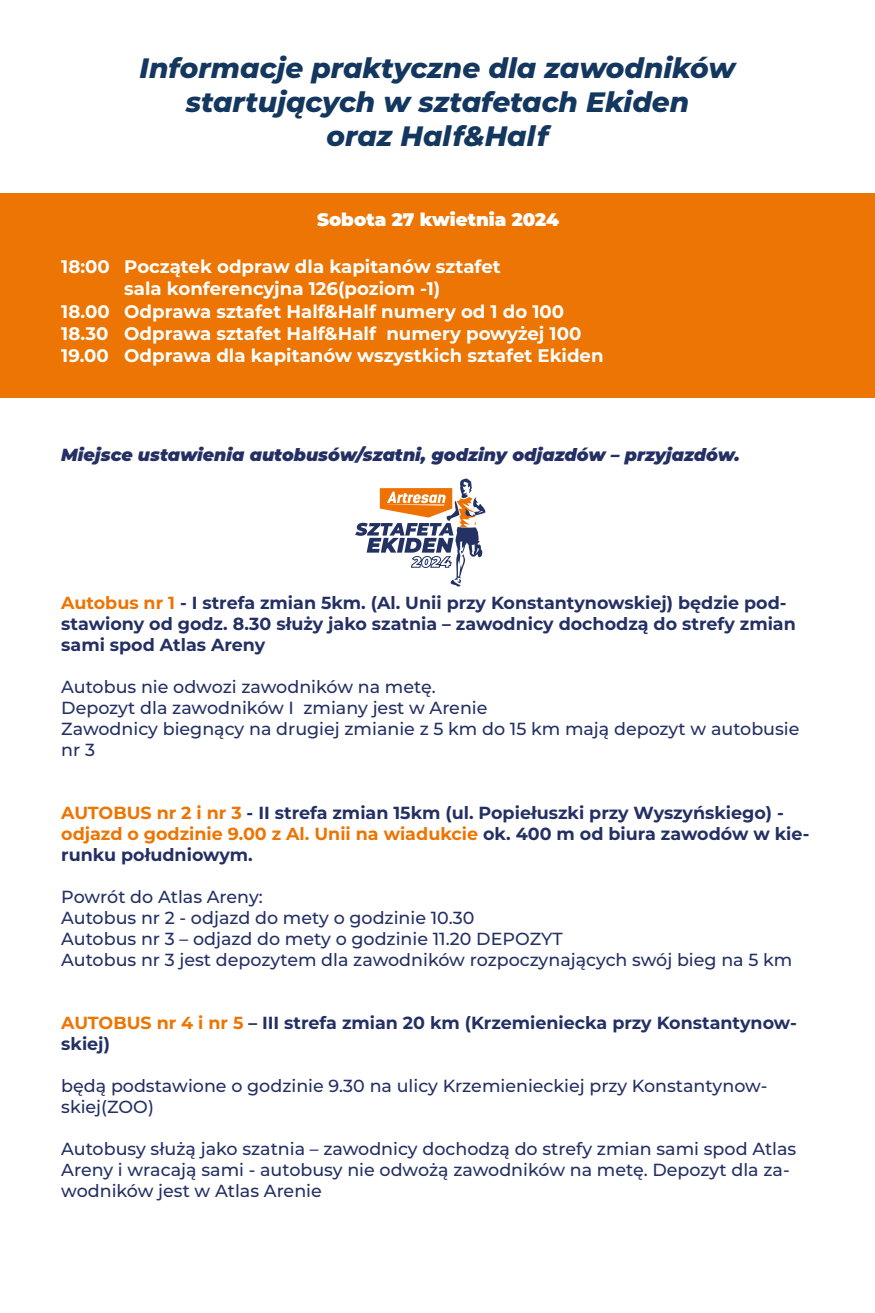
<style>
.page{position:relative;width:875px;height:1313px;background:#fff}
.page>*{position:absolute;margin:0;border:0;box-sizing:border-box;transform-origin:0 0}
.t1{font:italic 800 28px/33.6px "Montserrat";color:#13375f;text-align:center}
.t2{font:700 18.2px "Montserrat";color:#fff}
.t3{font:900 18.2px "Montserrat";color:#fff}
.t4{font:500 17.5px/21px "Montserrat";color:#243064}
.t5{font:700 17.5px/21px "Montserrat";color:#243064}
.t6{font:italic 900 17.5px "Montserrat";color:#243064}
.s1{color:#ec7503}
</style>
<div class="page">
<svg style="left:355px;top:478px;width:131px;height:108px"></svg>
<div style="left:0;top:192px;width:875px;height:205px;background:#ec7503"></div>
<h1 class="t1" style="left:140px;top:50px;width:597px">Informacje praktyczne dla zawodników startujących w sztafetach Ekiden<br>oraz Half&amp;Half</h1>
<p class="t3" style="left:317px;top:206px;width:244px">Sobota 27 kwietnia 2024</p>
<p class="t2" style="left:61px;top:254px;width:441px">18:00 Początek odpraw dla kapitanów sztafet</p>
<p class="t2" style="left:124px;top:276px;width:318px">sala konferencyjna 126(poziom -1)</p>
<p class="t2" style="left:61px;top:298px;width:504px">18.00 Odprawa sztafet Half&amp;Half numery od 1 do 100</p>
<p class="t2" style="left:61px;top:320px;width:522px">18.30 Odprawa sztafet Half&amp;Half numery powyżej 100</p>
<p class="t2" style="left:61px;top:342px;width:544px">19.00 Odprawa dla kapitanów wszystkich sztafet Ekiden</p>
<p class="t6" style="left:61px;top:442px;width:680px">Miejsce ustawienia autobusów/szatni, godziny odjazdów – przyjazdów.</p>
<p class="t5" style="left:61px;top:591px;width:736px"><span class="s1">Autobus nr 1</span> - I strefa zmian 5km. (Al. Unii przy Konstantynowskiej) będzie pod&shy;stawiony od godz. 8.30 służy jako szatnia – zawodnicy dochodzą do strefy zmian sami spod Atlas Areny</p>
<p class="t4" style="left:61px;top:675px;width:740px">Autobus nie odwozi zawodników na metę.<br>Depozyt dla zawodników I zmiany jest w Arenie<br>Zawodnicy biegnący na drugiej zmianie z 5 km do 15 km mają depozyt w autobusie nr 3</p>
<p class="t5" style="left:61px;top:801px;width:750px"><span class="s1">AUTOBUS nr 2 i nr 3</span> - II strefa zmian 15km (ul. Popiełuszki przy Wyszyńskiego) - <span class="s1">odjazd o godzinie 9.00 z Al. Unii na wiadukcie</span> ok. 400 m od biura zawodów w kie&shy;runku południowym.</p>
<p class="t4" style="left:61px;top:885px;width:733px">Powrót do Atlas Areny:<br>Autobus nr 2 - odjazd do mety o godzinie 10.30<br>Autobus nr 3 – odjazd do mety o godzinie 11.20 DEPOZYT<br>Autobus nr 3 jest depozytem dla zawodników rozpoczynających swój bieg na 5 km</p>
<p class="t5" style="left:61px;top:1011px;width:737px"><span class="s1">AUTOBUS nr 4 i nr 5</span> – III strefa zmian 20 km (Krzemieniecka przy Konstantynow&shy;skiej)</p>
<p class="t4" style="left:61px;top:1074px;width:708px">będą podstawione o godzinie 9.30 na ulicy Krzemienieckiej przy Konstantynow&shy;skiej(ZOO)</p>
<p class="t4" style="left:61px;top:1137px;width:737px">Autobusy służą jako szatnia – zawodnicy dochodzą do strefy zmian sami spod Atlas<br>Areny i wracają sami - autobusy nie odwożą zawodników na metę. Depozyt dla za&shy;wodników jest w Atlas Arenie</p>
</div>
